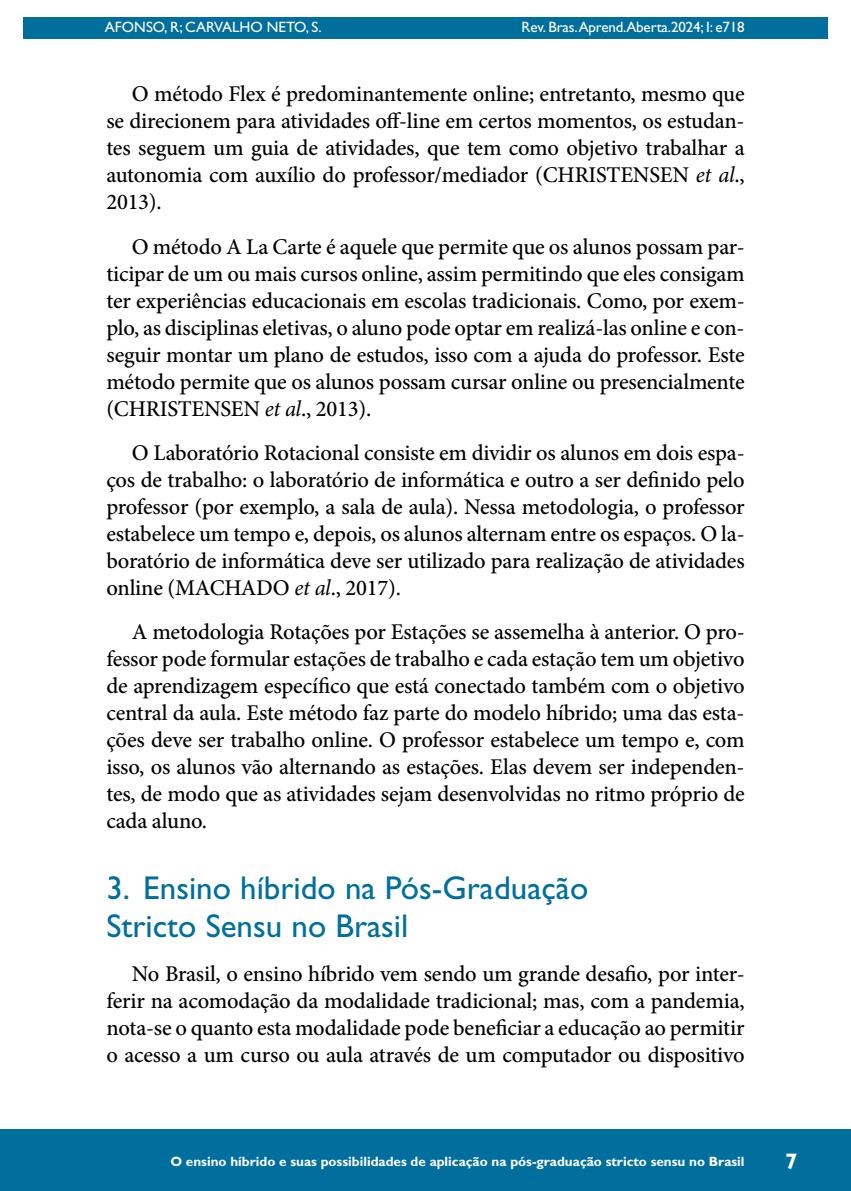
<style>
.page{position:relative;width:851px;height:1191px;background:#fff}
.page>*{position:absolute;margin:0;border:0;box-sizing:border-box;transform-origin:0 0}
.t1{font:33px/37.5px "Gill Sans Std";color:#006f9e}
.t2{font:500 22.5px/27px "Minion Pro";letter-spacing:-.01em;color:#000;text-align:justify}
.t3{font:700 22.5px "Gill Sans Std";color:#fff}
.t4{font:15px "Gill Sans Std";letter-spacing:-.01em;color:#fff}
.t5{font:700 13.5px "Gill Sans Std";color:#fff}
.s1{font-weight:400;font-style:italic}
</style>
<div class="page">
<hr style="left:104px;top:0;width:1px;height:467px;background:#006f9e">
<div style="left:23px;top:17px;width:804px;height:21px;background:#006f9e"></div>
<div style="left:0;top:1129px;width:850px;height:62px;background:#006f9e"></div>
<p class="t4" style="left:105px;top:18px;width:218px">AFONSO, R; CARVALHO NETO, S.</p>
<p class="t4" style="left:521px;top:18px;width:224px">Rev. Bras.Aprend.Aberta.2024; I: e718</p>
<p class="t2" style="left:106px;top:81px;width:639px;text-indent:26px">O método Flex é predominantemente online; entretanto, mesmo que se direcionem para atividades off-line em certos momentos, os estudan&shy;tes seguem um guia de atividades, que tem como objetivo trabalhar a autonomia com auxílio do professor/mediador (CHRISTENSEN <span class="s1">et al</span>., 2013).</p>
<p class="t2" style="left:106px;top:233px;width:639px;text-indent:25px">O método A La Carte é aquele que permite que os alunos possam par&shy;ticipar de um ou mais cursos online, assim permitindo que eles consigam ter experiências educacionais em escolas tradicionais. Como, por exem&shy;plo, as disciplinas eletivas, o aluno pode optar em realizá-las online e con&shy;seguir montar um plano de estudos, isso com a ajuda do professor. Este método permite que os alunos possam cursar online ou presencialmente (CHRISTENSEN <span class="s1">et al</span>., 2013).</p>
<p class="t2" style="left:106px;top:439px;width:639px;text-indent:26px">O Laboratório Rotacional consiste em dividir os alunos em dois espa&shy;ços de trabalho: o laboratório de informática e outro a ser definido pelo professor (por exemplo, a sala de aula). Nessa metodologia, o professor estabelece um tempo e, depois, os alunos alternam entre os espaços. O la&shy;boratório de informática deve ser utilizado para realização de atividades online (MACHADO <span class="s1">et al</span>., 2017).</p>
<p class="t2" style="left:106px;top:618px;width:639px;text-indent:26px">A metodologia Rotações por Estações se assemelha à anterior. O pro&shy;fessor pode formular estações de trabalho e cada estação tem um objetivo de aprendizagem específico que está conectado também com o objetivo central da aula. Este método faz parte do modelo híbrido; uma das esta&shy;ções deve ser trabalho online. O professor estabelece um tempo e, com isso, os alunos vão alternando as estações. Elas devem ser independen&shy;tes, de modo que as atividades sejam desenvolvidas no ritmo próprio de cada aluno.</p>
<h1 class="t1" style="left:106px;top:869px;width:483px">3. Ensino híbrido na Pós-Graduação<br>Stricto Sensu no Brasil</h1>
<p class="t2" style="left:106px;top:960px;width:639px;text-indent:25px">No Brasil, o ensino híbrido vem sendo um grande desafio, por inter&shy;ferir na acomodação da modalidade tradicional; mas, com a pandemia, nota-se o quanto esta modalidade pode beneficiar a educação ao permitir o acesso a um curso ou aula através de um computador ou dispositivo</p>
<p class="t5" style="left:170px;top:1153px;width:575px">O ensino híbrido e suas possibilidades de aplicação na pós-graduação stricto sensu no Brasil</p>
<p class="t3" style="left:785px;top:1148px;width:14px">7</p>
</div>
